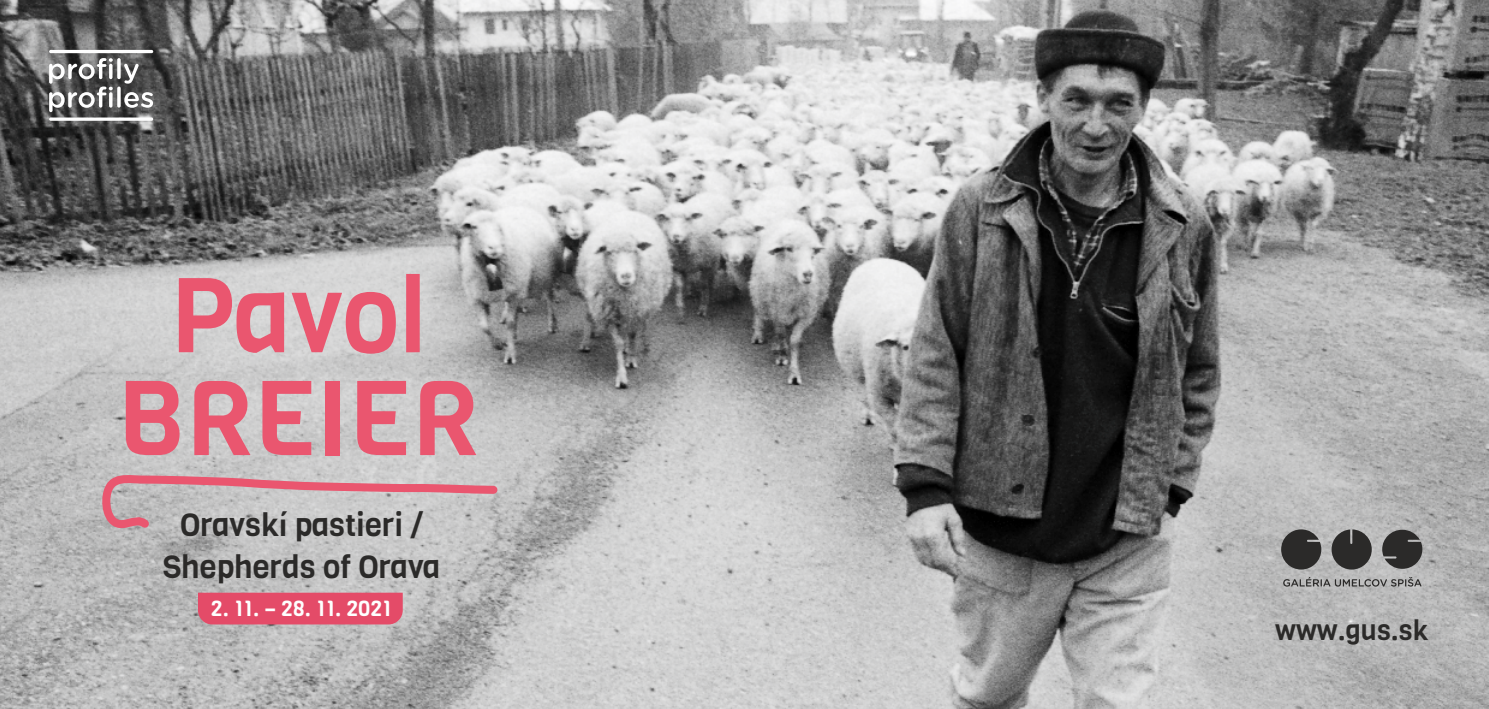
<style>
.page{position:relative;width:1489px;height:709px;background:#fff}
.page>*{position:absolute;margin:0;border:0;box-sizing:border-box;transform-origin:0 0}
.t1{font:104px/102.8px "Viga";color:#ea566f;text-align:center}
.t2{font:31.5px/41.2px "Viga";color:#2b2a29;text-align:center}
.t3{font:27.5px "Viga";color:#2b2a29}
.t4{font:21.5px "Viga";color:#fefefe}
</style>
<div class="page">
<img style="left:0;top:0;width:1488px;height:709px">
<svg style="left:94px;top:436px;width:409px;height:145px;background:#c6bcbe"></svg>
<svg style="left:1282px;top:577px;width:139px;height:9px"></svg>
<svg style="left:1280px;top:529px;width:41px;height:40px;background:#4e4d4c"></svg>
<svg style="left:1331px;top:529px;width:40px;height:40px;background:#4d4c4b"></svg>
<svg style="left:1381px;top:529px;width:41px;height:40px;background:#535251"></svg>
<svg style="left:117px;top:58px;width:4px;height:21px"></svg>
<svg style="left:124px;top:64px;width:15px;height:20px"></svg>
<svg style="left:49px;top:58px;width:64px;height:54px"></svg>
<svg style="left:117px;top:87px;width:4px;height:21px"></svg>
<svg style="left:124px;top:92px;width:29px;height:16px"></svg>
<hr style="left:49px;top:50px;width:104px;height:3px;background:#fefefe;border-radius:2px">
<svg style="left:49px;top:117px;width:104px;height:4px"></svg>
<div style="left:198px;top:592px;width:205px;height:32px;background:#e44b68"></div>
<h1 class="t1" style="left:117px;top:265px;width:364px">Pavol<br>BREIER</h1>
<p class="t2" style="left:163px;top:505px;width:279px">Oravskí pastieri /<br>Shepherds of Orava</p>
<p class="t4" style="left:211px;top:594px;width:182px">2. 11. – 28. 11. 2021</p>
<p class="t3" style="left:1275px;top:612px;width:154px">www.gus.sk</p>
</div>
